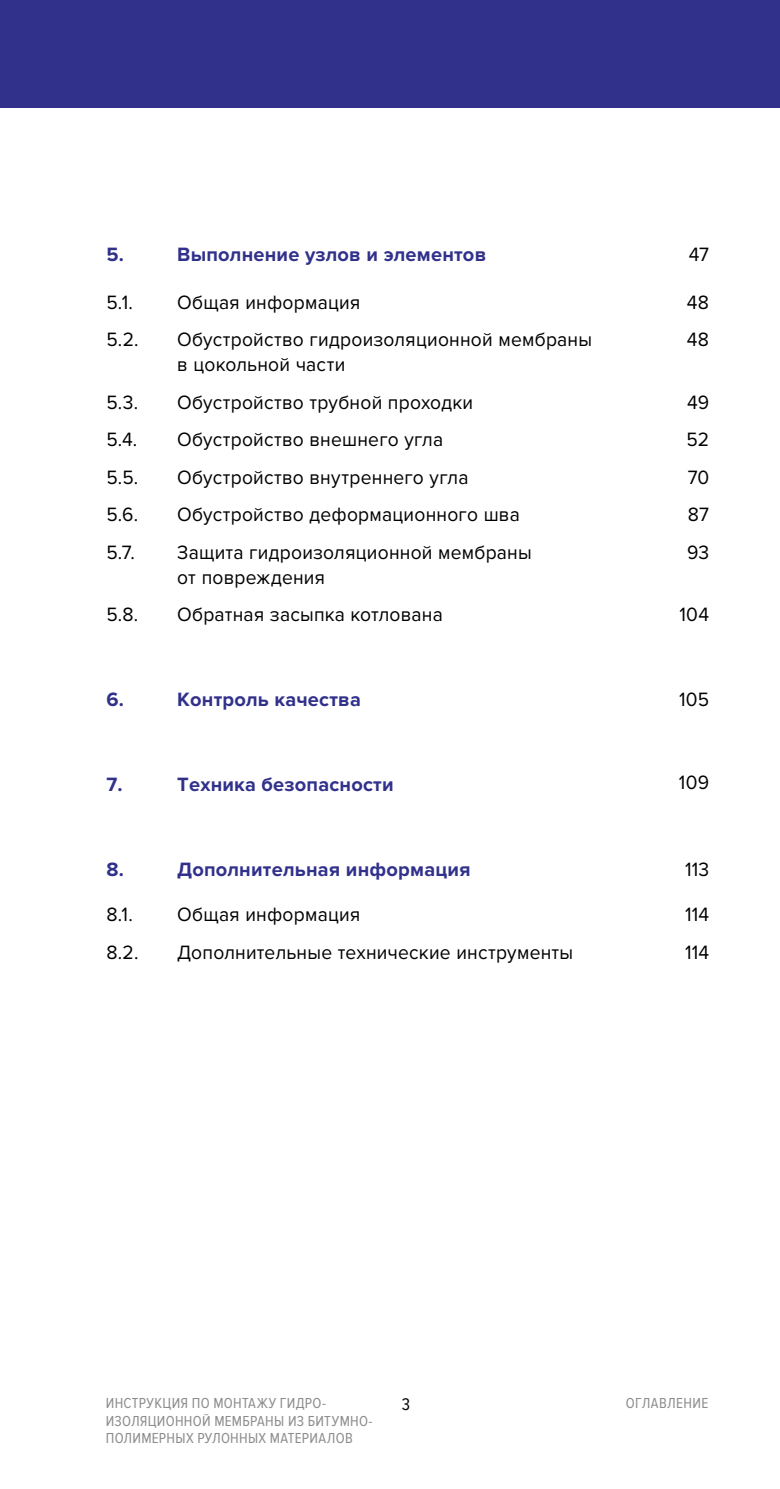
<style>
.page{position:relative;width:780px;height:1489px;background:#fff}
.page>*{position:absolute;margin:0;border:0;box-sizing:border-box;transform-origin:0 0}
.t1{font:20px/25px "Proxima Nova";letter-spacing:.01em;color:#000;scale:.96 1}
.t2{font:700 20px "Proxima Nova";letter-spacing:.01em;color:#31318c}
.t3{font:17.5px "Proxima Nova Cond";color:#000}
.t4{font:15px/17.5px "Proxima Nova Cond";letter-spacing:.02em;color:#8d8d8d}
</style>
<div class="page">
<div style="left:0;top:0;width:780px;height:108px;background:#31318c"></div>
<p class="t2" style="left:106px;top:243px;width:19px">5.</p>
<p class="t2" style="left:177px;top:243px;width:310px">Выполнение узлов и элементов</p>
<p class="t1" style="left:688px;top:242px;width:23px">47</p>
<p class="t1" style="left:106px;top:290px;width:29px">5.1.</p>
<p class="t1" style="left:177px;top:290px;width:192px">Общая информация</p>
<p class="t1" style="left:686px;top:290px;width:25px">48</p>
<p class="t1" style="left:106px;top:327px;width:35px">5.2.</p>
<p class="t1" style="left:177px;top:327px;width:433px">Обустройство гидроизоляционной мембраны в цокольной части</p>
<p class="t1" style="left:686px;top:327px;width:25px">48</p>
<p class="t1" style="left:106px;top:390px;width:35px">5.3.</p>
<p class="t1" style="left:177px;top:390px;width:310px">Обустройство трубной проходки</p>
<p class="t1" style="left:687px;top:390px;width:24px">49</p>
<p class="t1" style="left:106px;top:427px;width:34px">5.4.</p>
<p class="t1" style="left:177px;top:427px;width:278px">Обустройство внешнего угла</p>
<p class="t1" style="left:686px;top:427px;width:25px">52</p>
<p class="t1" style="left:106px;top:465px;width:35px">5.5.</p>
<p class="t1" style="left:177px;top:465px;width:305px">Обустройство внутреннего угла</p>
<p class="t1" style="left:687px;top:465px;width:24px">70</p>
<p class="t1" style="left:106px;top:502px;width:35px">5.6.</p>
<p class="t1" style="left:177px;top:502px;width:358px">Обустройство деформационного шва</p>
<p class="t1" style="left:688px;top:502px;width:24px">87</p>
<p class="t1" style="left:106px;top:540px;width:31px">5.7.</p>
<p class="t1" style="left:177px;top:540px;width:371px">Защита гидроизоляционной мембраны от повреждения</p>
<p class="t1" style="left:687px;top:540px;width:24px">93</p>
<p class="t1" style="left:106px;top:602px;width:35px">5.8.</p>
<p class="t1" style="left:177px;top:602px;width:278px">Обратная засыпка котлована</p>
<p class="t1" style="left:679px;top:602px;width:32px">104</p>
<p class="t2" style="left:106px;top:688px;width:19px">6.</p>
<p class="t2" style="left:177px;top:688px;width:185px">Контроль качества</p>
<p class="t1" style="left:679px;top:687px;width:33px">105</p>
<p class="t2" style="left:106px;top:773px;width:18px">7.</p>
<p class="t2" style="left:177px;top:773px;width:218px">Техника безопасности</p>
<p class="t1" style="left:679px;top:770px;width:33px">109</p>
<p class="t2" style="left:106px;top:858px;width:19px">8.</p>
<p class="t2" style="left:177px;top:858px;width:295px">Дополнительная информация</p>
<p class="t1" style="left:685px;top:857px;width:27px">113</p>
<p class="t1" style="left:106px;top:902px;width:29px">8.1.</p>
<p class="t1" style="left:177px;top:902px;width:192px">Общая информация</p>
<p class="t1" style="left:685px;top:902px;width:27px">114</p>
<p class="t1" style="left:106px;top:940px;width:35px">8.2.</p>
<p class="t1" style="left:177px;top:940px;width:414px">Дополнительные технические инструменты</p>
<p class="t1" style="left:685px;top:940px;width:27px">114</p>
<p class="t4" style="left:106px;top:1394px;width:222px">ИНСТРУКЦИЯ ПО МОНТАЖУ ГИДРО-</p>
<p class="t3" style="left:402px;top:1394px;width:10px">3</p>
<p class="t4" style="left:106px;top:1411px;width:268px">ИЗОЛЯЦИОННОЙ МЕМБРАНЫ ИЗ БИТУМНО-<br>ПОЛИМЕРНЫХ РУЛОННЫХ МАТЕРИАЛОВ</p>
<p class="t4" style="left:625px;top:1394px;width:84px">ОГЛАВЛЕНИЕ</p>
</div>
